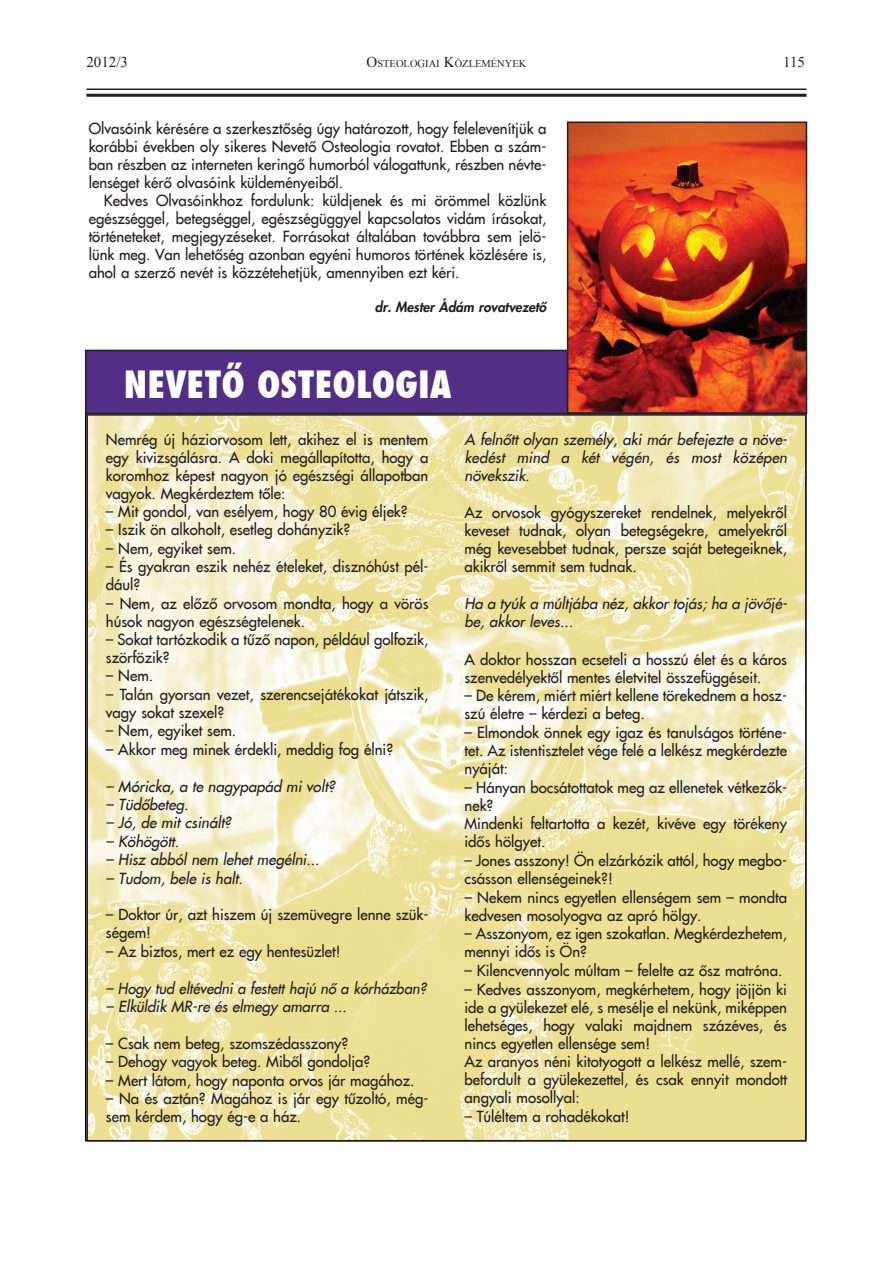
<style>
.page{position:relative;width:893px;height:1263px;background:#fff}
.page>*{position:absolute;margin:0;border:0;box-sizing:border-box;transform-origin:0 0}
.Rovatcim_3_pica_6_po{font:700 36px "PFL Fujiyama Extra";color:#fff}
.Tompa{font:15px/18px "H Futura 2";color:#231f20}
.Tompa-2{font:italic 15px/18px "H Futura 2";color:#231f20;text-align:justify}
.Pagina{font:15px "Times New Roman";color:#231f20}
.Szemle_fordító{font:italic 700 13.5px "H Futura 2";color:#231f20}
.Pagina-2{font:10.5px "Times New Roman";color:#231f20}
.s1{font-size:15px}
</style>
<div class="page">
<hr style="left:86px;top:89px;width:720px;height:1px;background:#231f20">
<hr style="left:86px;top:94px;width:720px;height:3px;background:#231f20">
<img style="left:89px;top:417px;width:714px;height:721px">
<div style="left:86px;top:350px;width:720px;height:63px;background:#522e86"></div>
<div style="left:85px;top:350px;width:721px;height:64px;border:2px solid #231f20"></div>
<img style="left:570px;top:125px;width:234px;height:286px">
<div style="left:567px;top:122px;width:240px;height:292px;border:2px solid #231f20"></div>
<p class="Pagina" style="left:86px;top:52px;width:43px">2012/3</p>
<p class="Pagina-2" style="left:366px;top:57px;width:161px"><span class="s1">O</span>STEOLOGIAI <span class="s1">K</span>ÖZLEMÉNYEK</p>
<p class="Pagina" style="left:783px;top:52px;width:23px">115</p>
<p class="Tompa" style="left:89px;top:119px;width:459px;text-align:justify">Olvasóink kérésére a szerkesztõség úgy határozott, hogy felelevenítjük a korábbi években oly sikeres Nevetõ Osteologia rovatot. Ebben a szám&shy;ban részben az interneten keringõ humorból válogattunk, részben névte&shy;lenséget kérõ olvasóink küldeményeibõl.</p>
<p class="Tompa" style="left:89px;top:191px;width:459px;text-align:justify;text-indent:15px">Kedves Olvasóinkhoz fordulunk: küldjenek és mi örömmel közlünk egészséggel, betegséggel, egészségüggyel kapcsolatos vidám írásokat, történeteket, megjegyzéseket. Forrásokat általában továbbra sem jelö&shy;lünk meg. Van lehetõség azonban egyéni humoros történek közlésére is, ahol a szerzõ nevét is közzétehetjük, amennyiben ezt kéri.</p>
<p class="Szemle_fordító" style="left:375px;top:298px;width:173px">dr. Mester Ádám rovatvezetõ</p>
<p class="Rovatcim_3_pica_6_po" style="left:124px;top:362px;width:329px">NEVETÕ OSTEOLOGIA</p>
<p class="Tompa" style="left:106px;top:430px;width:324px;text-align:justify">Nemrég új háziorvosom lett, akihez el is mentem egy kivizsgálásra. A doki megállapította, hogy a koromhoz képest nagyon jó egészségi állapotban vagyok. Megkérdeztem tõle:</p>
<p class="Tompa" style="left:106px;top:502px;width:303px">– Mit gondol, van esélyem, hogy 80 évig éljek?</p>
<p class="Tompa" style="left:106px;top:521px;width:246px">– Iszik ön alkoholt, esetleg dohányzik?</p>
<p class="Tompa" style="left:106px;top:539px;width:132px">– Nem, egyiket sem.</p>
<p class="Tompa" style="left:106px;top:558px;width:324px">– És gyakran eszik nehéz ételeket, disznóhúst pél&shy;dául?</p>
<p class="Tompa" style="left:106px;top:594px;width:324px">– Nem, az elõzõ orvosom mondta, hogy a vörös húsok nagyon egészségtelenek.</p>
<p class="Tompa" style="left:106px;top:630px;width:324px">– Sokat tartózkodik a tûzõ napon, például golfozik, szörfözik?</p>
<p class="Tompa" style="left:106px;top:667px;width:49px">– Nem.</p>
<p class="Tompa" style="left:106px;top:685px;width:324px">– Talán gyorsan vezet, szerencsejátékokat játszik, vagy sokat szexel?</p>
<p class="Tompa" style="left:106px;top:722px;width:132px">– Nem, egyiket sem.</p>
<p class="Tompa" style="left:106px;top:740px;width:289px">– Akkor meg minek érdekli, meddig fog élni?</p>
<p class="Tompa-2" style="left:106px;top:777px;width:230px">– Móricka, a te nagypapád mi volt?</p>
<p class="Tompa-2" style="left:106px;top:795px;width:84px">– Tüdõbeteg.</p>
<p class="Tompa-2" style="left:106px;top:814px;width:127px">– Jó, de mit csinált?</p>
<p class="Tompa-2" style="left:106px;top:832px;width:75px">– Köhögött.</p>
<p class="Tompa-2" style="left:106px;top:850px;width:215px">– Hisz abból nem lehet megélni...</p>
<p class="Tompa-2" style="left:106px;top:869px;width:138px">– Tudom, bele is halt.</p>
<p class="Tompa" style="left:106px;top:906px;width:324px">– Doktor úr, azt hiszem új szemüvegre lenne szük&shy;ségem!</p>
<p class="Tompa" style="left:106px;top:942px;width:236px">– Az biztos, mert ez egy hentesüzlet!</p>
<p class="Tompa-2" style="left:106px;top:979px;width:322px">– Hogy tud eltévedni a festett hajú nő a kórházban?</p>
<p class="Tompa-2" style="left:106px;top:997px;width:242px">– Elküldik MR-re és elmegy amarra ...</p>
<p class="Tompa" style="left:106px;top:1034px;width:244px">– Csak nem beteg, szomszédasszony?</p>
<p class="Tompa" style="left:106px;top:1052px;width:266px">– Dehogy vagyok beteg. Mibõl gondolja?</p>
<p class="Tompa" style="left:106px;top:1071px;width:310px">– Mert látom, hogy naponta orvos jár magához.</p>
<p class="Tompa" style="left:106px;top:1089px;width:324px">– Na és aztán? Magához is jár egy tûzoltó, még&shy;sem kérdem, hogy ég-e a ház.</p>
<p class="Tompa-2" style="left:464px;top:430px;width:324px">A felnőtt olyan személy, aki már befejezte a növe&shy;kedést mind a két végén, és most középen növekszik.</p>
<p class="Tompa" style="left:464px;top:503px;width:324px;text-align:justify">Az orvosok gyógyszereket rendelnek, melyekről keveset tudnak, olyan betegségekre, amelyekről még kevesebbet tudnak, persze saját betegeiknek, akikről semmit sem tudnak.</p>
<p class="Tompa-2" style="left:464px;top:595px;width:324px">Ha a tyúk a múltjába néz, akkor tojás; ha a jövőjé&shy;be, akkor leves...</p>
<p class="Tompa" style="left:464px;top:650px;width:324px">A doktor hosszan ecseteli a hosszú élet és a káros szenvedélyektől mentes életvitel összefüggéseit.</p>
<p class="Tompa" style="left:464px;top:687px;width:324px">– De kérem, miért miért kellene törekednem a hos - szú életre – kérdezi a beteg.</p>
<p class="Tompa" style="left:464px;top:723px;width:324px;text-align:justify">– Elmondok önnek egy igaz és tanulságos történe&shy;tet. Az istentisztelet vége felé a lelkész megkérdezte nyáját:</p>
<p class="Tompa" style="left:464px;top:778px;width:324px">– Hányan bocsátottatok meg az ellenetek vétkezők&shy;nek?</p>
<p class="Tompa" style="left:464px;top:815px;width:324px">Mindenki feltartotta a kezét, kivéve egy törékeny idős hölgyet.</p>
<p class="Tompa" style="left:464px;top:851px;width:324px">– Jones asszony! Ön elzárkózik attól, hogy megbo&shy;csásson ellenségeinek?!</p>
<p class="Tompa" style="left:464px;top:888px;width:324px">– Nekem nincs egyetlen ellenségem sem – mondta kedvesen mosolyogva az apró hölgy.</p>
<p class="Tompa" style="left:464px;top:925px;width:324px">– Asszonyom, ez igen szokatlan. Megkérdezhetem, mennyi idős is Ön?</p>
<p class="Tompa" style="left:464px;top:961px;width:319px">– Kilencvennyolc múltam – felelte az ősz matróna.</p>
<p class="Tompa" style="left:464px;top:980px;width:324px;text-align:justify">– Kedves asszonyom, megkérhetem, hogy jöjjön ki ide a gyülekezet elé, s mesélje el nekünk, miképpen lehetséges, hogy valaki majdnem százéves, és nincs egyetlen ellensége sem!</p>
<p class="Tompa" style="left:464px;top:1053px;width:324px;text-align:justify">Az aranyos néni kitotyogott a lelkész mellé, szem&shy;befordult a gyülekezettel, és csak ennyit mondott angyali mosollyal:</p>
<p class="Tompa" style="left:464px;top:1107px;width:166px">– Túléltem a rohadékokat!</p>
</div>
